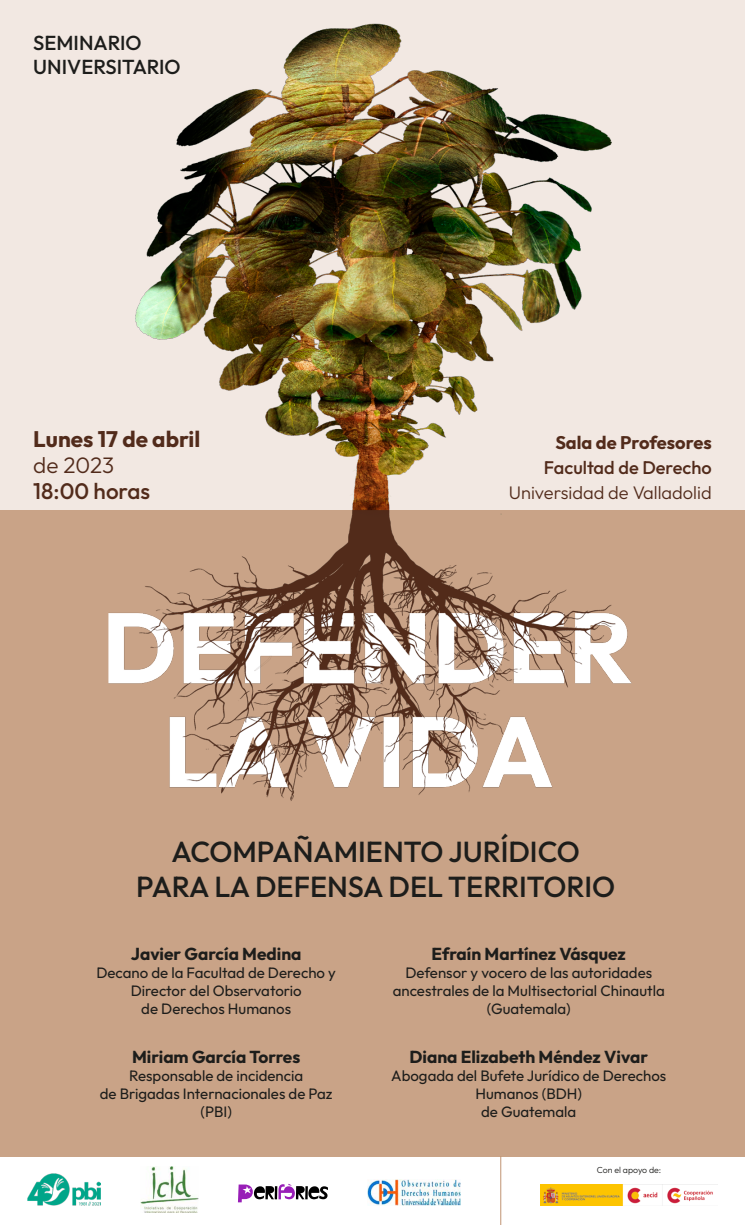
<style>
.page{position:relative;width:745px;height:1225px;background:#fff}
.page>*{position:absolute;margin:0;border:0;box-sizing:border-box;transform-origin:0 0}
.t1{font:500 29px/34.8px "Outfit";color:#1d1d1b;text-align:center}
.t2{font:700 22.5px "Outfit";color:#522b1b}
.t3{font:500 22.5px "Outfit";color:#522b1b}
.t4{font:300 22.5px "Outfit";color:#522b1b}
.t5{font:500 20.25px/24.2px "Outfit";color:#1d1d1b}
.t6{font:300 18.25px "Outfit";color:#522b1b}
.t7{font:500 18.25px "Outfit";color:#522b1b}
.t8{font:700 18.25px "Outfit";color:#522b1b}
.t9{font:700 17.25px "Outfit";color:#1d1d1b}
.t10{font:15px/18px "Outfit";color:#1d1d1b;text-align:center}
.t11{font:300 8.75px "Outfit";color:#1d1d1b}
</style>
<div class="page">
<div style="left:0;top:0;width:744px;height:900px;background:#f2e8e2"></div>
<div style="left:0;top:510px;width:744px;height:645px;background:#c9a387"></div>
<img style="left:108px;top:23px;width:524px;height:778px">
<img style="left:27px;top:1173px;width:73px;height:32px">
<img style="left:140px;top:1166px;width:58px;height:46px">
<img style="left:540px;top:1184px;width:177px;height:21px">
<img style="left:367px;top:1179px;width:93px;height:25px">
<svg style="left:238px;top:1183px;width:90px;height:18px"></svg>
<hr style="left:500px;top:1155px;width:1px;height:69px;background:#c09473">
<h3 class="t5" style="left:33px;top:31px;width:149px">SEMINARIO<br>UNIVERSITARIO</h3>
<h2 class="t2" style="left:33px;top:426px;width:168px">Lunes 17 de abril</h2>
<h2 class="t4" style="left:33px;top:452px;width:82px">de 2023</h2>
<h2 class="t3" style="left:33px;top:478px;width:118px">18:00 horas</h2>
<p class="t8" style="left:555px;top:432px;width:158px">Sala de Profesores</p>
<p class="t7" style="left:543px;top:457px;width:169px">Facultad de Derecho</p>
<p class="t6" style="left:508px;top:482px;width:204px">Universidad de Valladolid</p>
<h1 class="t1" style="left:136px;top:834px;width:480px">ACOMPAÑAMIENTO JURÍDICO<br>PARA LA DEFENSA DEL TERRITORIO</h1>
<p class="t9" style="left:131px;top:943px;width:172px">Javier García Medina</p>
<p class="t10" style="left:96px;top:962px;width:241px">Decano de la Facultad de Derecho y<br>Director del Observatorio<br>de Derechos Humanos</p>
<p class="t9" style="left:132px;top:1046px;width:169px">Miriam García Torres</p>
<p class="t10" style="left:100px;top:1066px;width:234px">Responsable de incidencia<br>de Brigadas Internacionales de Paz (PBI)</p>
<p class="t9" style="left:431px;top:943px;width:196px">Efraín Martínez Vásquez</p>
<p class="t10" style="left:392px;top:962px;width:273px">Defensor y vocero de las autoridades ancestrales de la Multisectorial Chinautla (Guatemala)</p>
<p class="t9" style="left:409px;top:1046px;width:240px">Diana Elizabeth Méndez Vivar</p>
<p class="t10" style="left:391px;top:1066px;width:276px">Abogada del Bufete Jurídico de Derechos<br>Humanos (BDH)<br>de Guatemala</p>
<p class="t11" style="left:596px;top:1164px;width:66px">Con el apoyo de:</p>
</div>
